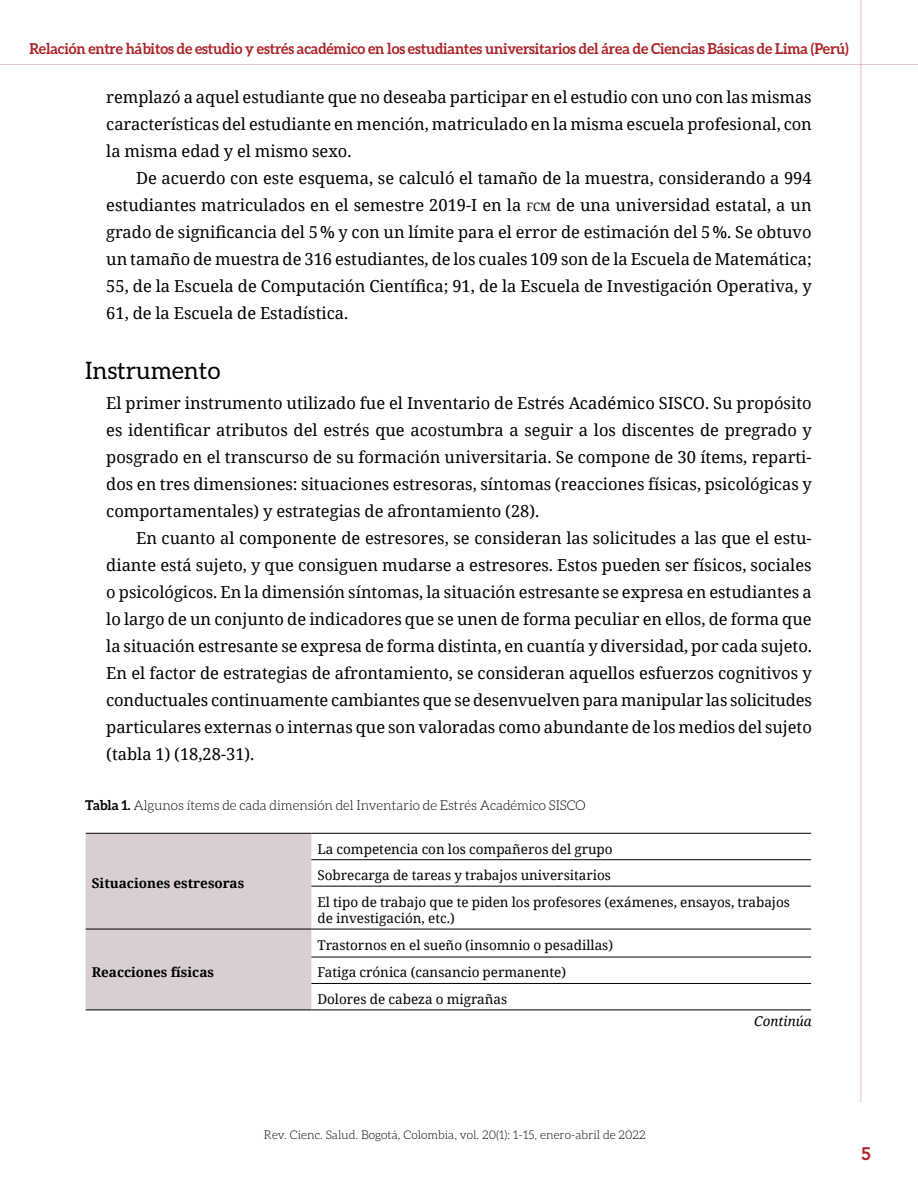
<style>
.page{position:relative;width:918px;height:1188px;background:#fff}
.page>*{position:absolute;margin:0;border:0;box-sizing:border-box;transform-origin:0 0}
.T2{font:24px "Aleo";color:#000}
.t1{font:800 18px "Avenir LT Std";color:#ab2328}
.TXT-general{font:16.5px/27px "Noto Serif";color:#000;text-align:justify}
.TXT-primerparrafo{font:16.5px/27px "Noto Serif";color:#000;text-align:justify}
.t2{font:700 15px "Aleo";letter-spacing:-.01em;color:#ab2328}
.TABLAS_txt{font:13.5px/16.5px "Noto Serif";color:#000}
.NOMBRE-tabla-figura{font:300 13.5px "Aleo";letter-spacing:-.005em;color:#000}
.TABLAS-encabezado{font:700 13.5px "Noto Serif";color:#000}
.TXT-general-2{font:italic 13.5px "Noto Serif";color:#000}
.t3{font:300 12px "Aleo";color:#000}
.s1{font-size:11.55px}
.s2{font-style:inherit}
.s3{font-weight:700}
</style>
<div class="page">
<hr style="left:0;top:64px;width:918px;height:1px;background:#ab2328">
<hr style="left:861px;top:0;width:1px;height:1103px;background:#ab2328">
<div style="left:86px;top:834px;width:225px;height:176px;background:#d8ced3"></div>
<hr style="left:86px;top:833px;width:225px;height:1px;background:#000">
<hr style="left:311px;top:833px;width:500px;height:1px;background:#000">
<hr style="left:311px;top:859px;width:500px;height:1px;background:#000">
<hr style="left:311px;top:886px;width:500px;height:1px;background:#000">
<hr style="left:86px;top:929px;width:225px;height:1px;background:#000">
<hr style="left:311px;top:929px;width:500px;height:1px;background:#000">
<hr style="left:311px;top:957px;width:500px;height:1px;background:#000">
<hr style="left:311px;top:983px;width:500px;height:1px;background:#000">
<hr style="left:86px;top:1010px;width:225px;height:1px;background:#000">
<hr style="left:311px;top:1010px;width:500px;height:1px;background:#000">
<p class="t2" style="left:29px;top:40px;width:821px">Relación entre hábitos de estudio y estrés académico en los estudiantes universitarios del área de Ciencias Básicas de Lima (Perú)</p>
<p class="TXT-primerparrafo" style="left:106px;top:83px;width:707px">remplazó a aquel estudiante que no deseaba participar en el estudio con uno con las mismas características del estudiante en mención, matriculado en la misma escuela profesional, con la misma edad y el mismo sexo.</p>
<p class="TXT-general" style="left:106px;top:164px;width:707px;text-indent:30px">De acuerdo con este esquema, se calculó el tamaño de la muestra, considerando a 994 estudiantes matriculados en el semestre 2019-I en la <span class="s1">fcm</span> de una universidad estatal, a un grado de significancia del 5% y con un límite para el error de estimación del 5%. Se obtuvo un tamaño de muestra de 316 estudiantes, de los cuales 109 son de la Escuela de Matemática; 55, de la Escuela de Computación Científica; 91, de la Escuela de Investigación Operativa, y 61, de la Escuela de Estadística.</p>
<p class="T2" style="left:85px;top:357px;width:137px">Instrumento</p>
<p class="TXT-primerparrafo" style="left:106px;top:389px;width:707px">El primer instrumento utilizado fue el Inventario de Estrés Académico <span class="s2">SISCO</span>. Su propósito es identificar atributos del estrés que acostumbra a seguir a los discentes de pregrado y posgrado en el transcurso de su formación universitaria. Se compone de 30 ítems, reparti&shy;dos en tres dimensiones: situaciones estresoras, síntomas (reacciones físicas, psicológicas y comportamentales) y estrategias de afrontamiento (28).</p>
<p class="TXT-general" style="left:106px;top:524px;width:707px;text-indent:30px">En cuanto al componente de estresores, se consideran las solicitudes a las que el estu&shy;diante está sujeto, y que consiguen mudarse a estresores. Estos pueden ser físicos, sociales o psicológicos. En la dimensión síntomas, la situación estresante se expresa en estudiantes a lo largo de un conjunto de indicadores que se unen de forma peculiar en ellos, de forma que la situación estresante se expresa de forma distinta, en cuantía y diversidad, por cada sujeto.<br>En el factor de estrategias de afrontamiento, se consideran aquellos esfuerzos cognitivos y conductuales continuamente cambiantes que se desenvuelven para manipular las solicitudes particulares externas o internas que son valoradas como abundante de los medios del sujeto (tabla 1) (18,28-31).</p>
<p class="NOMBRE-tabla-figura" style="left:85px;top:798px;width:502px"><span class="s3">Tabla 1.</span> Algunos ítems de cada dimensión del Inventario de Estrés Académico SISCO</p>
<p class="TABLAS-encabezado" style="left:92px;top:874px;width:154px">Situaciones estresoras</p>
<p class="TABLAS-encabezado" style="left:92px;top:962px;width:124px">Reacciones físicas</p>
<p class="TABLAS_txt" style="left:317px;top:840px;width:297px">La competencia con los compañeros del grupo</p>
<p class="TABLAS_txt" style="left:317px;top:866px;width:295px">Sobrecarga de tareas y trabajos universitarios</p>
<p class="TABLAS_txt" style="left:317px;top:893px;width:474px">El tipo de trabajo que te piden los profesores (exámenes, ensayos, trabajos de investigación, etc.)</p>
<p class="TABLAS_txt" style="left:317px;top:937px;width:297px">Trastornos en el sueño (insomnio o pesadillas)</p>
<p class="TABLAS_txt" style="left:317px;top:964px;width:250px">Fatiga crónica (cansancio permanente)</p>
<p class="TABLAS_txt" style="left:317px;top:990px;width:191px">Dolores de cabeza o migrañas</p>
<p class="TXT-general-2" style="left:754px;top:1011px;width:59px">Continúa</p>
<p class="t3" style="left:264px;top:1128px;width:383px">Rev. Cienc. Salud. Bogotá, Colombia, vol. 20(1): 1-15, enero-abril de 2022</p>
<p class="t1" style="left:861px;top:1143px;width:12px">5</p>
</div>
